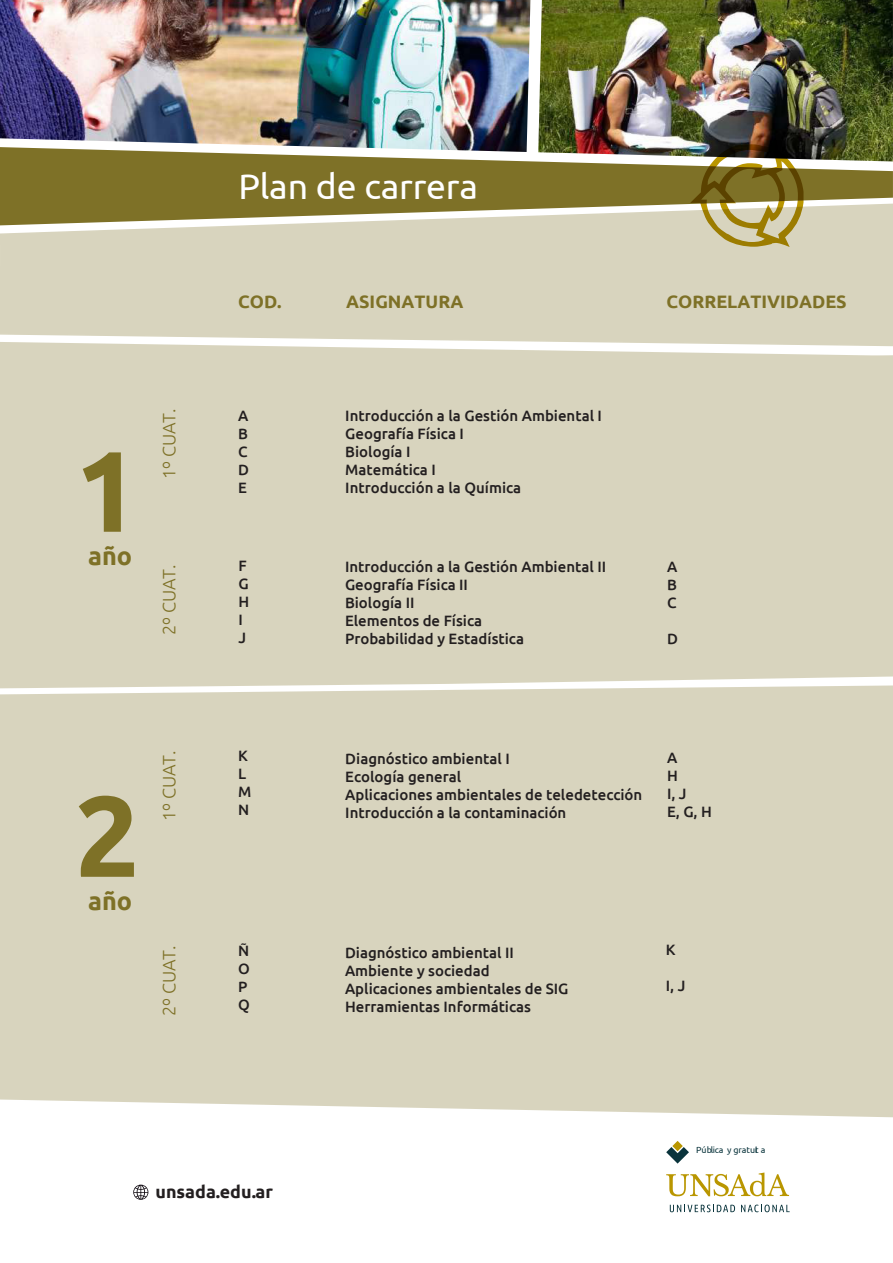
<style>
.page{position:relative;width:893px;height:1263px;background:#fff}
.page>*{position:absolute;margin:0;border:0;box-sizing:border-box;transform-origin:0 0}
.t1{font:700 114.45px "Ubuntu";color:#7e7127}
.t2{font:35.55px "Ubuntu";letter-spacing:-.005em;color:#fff}
.t3{font:700 25.2px "Ubuntu";letter-spacing:-.005em;color:#7e7127}
.t4{font:700 18px "Ubuntu";color:#7e7127}
.t5{font:300 18px "Ubuntu";letter-spacing:-.005em;color:#7e7127}
.t6{font:700 17.4px "Ubuntu";color:#231f20}
.t7{font:500 15px/18px "Ubuntu";color:#231f20}
.t8{font:8.85px "Ubuntu";letter-spacing:-.005em;color:#0a343c}
</style>
<div class="page">
<div style="left:0;top:346px;width:893px;height:339px;background:#d8d4be"></div>
<div style="left:0;top:354px;width:893px;height:145px;background:#d8d4be"></div>
<div style="left:0;top:685px;width:893px;height:432px;background:#d8d4be"></div>
<div style="left:0;top:707px;width:893px;height:144px;background:#d8d4be"></div>
<svg style="left:666px;top:1172px;width:123px;height:24px"></svg>
<svg style="left:666px;top:1141px;width:23px;height:22px"></svg>
<svg style="left:670px;top:1204px;width:65px;height:8px"></svg>
<svg style="left:741px;top:1204px;width:49px;height:8px"></svg>
<svg style="left:133px;top:1185px;width:15px;height:15px"></svg>
<img style="left:538px;top:0;width:355px;height:147px">
<img style="left:0;top:0;width:530px;height:147px">
<svg style="left:0;top:147px;width:893px;height:56px;background:#8d8246"></svg>
<svg style="left:0;top:203px;width:893px;height:143px;background:#d4d0b8"></svg>
<svg style="left:690px;top:138px;width:113px;height:109px;background:#958a59"></svg>
<h1 class="t1" style="left:75px;top:422px;width:66px">1</h1>
<h3 class="t3" style="left:88px;top:541px;width:45px">año</h3>
<p class="t5" style="left:158px;top:479px;width:72px;rotate:-90deg">1º CUAT.</p>
<p class="t5" style="left:158px;top:635px;width:72px;rotate:-90deg">2º CUAT.</p>
<h1 class="t1" style="left:75px;top:767px;width:66px">2</h1>
<h3 class="t3" style="left:88px;top:886px;width:45px">año</h3>
<p class="t5" style="left:158px;top:821px;width:72px;rotate:-90deg">1º CUAT.</p>
<p class="t5" style="left:158px;top:1016px;width:72px;rotate:-90deg">2º CUAT.</p>
<h2 class="t2" style="left:238px;top:165px;width:241px">Plan de carrera</h2>
<p class="t4" style="left:238px;top:291px;width:45px">COD.</p>
<p class="t7" style="left:238px;top:406px;width:12px;text-align:justify">A B C D E</p>
<p class="t7" style="left:238px;top:556px;width:12px">F<br>G<br>H<br>I<br>J</p>
<p class="t4" style="left:346px;top:291px;width:119px">ASIGNATURA</p>
<p class="t7" style="left:345px;top:406px;width:258px">Introducción a la Gestión Ambiental I<br>Geografía Física I<br>Biología I<br>Matemática I<br>Introducción a la Química</p>
<p class="t7" style="left:345px;top:557px;width:263px">Introducción a la Gestión Ambiental II<br>Geografía Física II<br>Biología II<br>Elementos de Física<br>Probabilidad y Estadística</p>
<p class="t4" style="left:666px;top:290px;width:182px">CORRELATIVIDADES</p>
<p class="t7" style="left:667px;top:557px;width:12px;text-align:justify">A B C</p>
<p class="t7" style="left:667px;top:629px;width:12px">D</p>
<p class="t7" style="left:238px;top:746px;width:15px">K<br>L<br>M<br>N</p>
<p class="t7" style="left:345px;top:749px;width:299px">Diagnóstico ambiental I<br>Ecología general<br>Aplicaciones ambientales de teledetección<br>Introducción a la contaminación</p>
<p class="t7" style="left:667px;top:748px;width:46px">A<br>H<br>I, J<br>E, G, H</p>
<p class="t7" style="left:238px;top:941px;width:13px">Ñ<br>O<br>P<br>Q</p>
<p class="t7" style="left:345px;top:943px;width:225px">Diagnóstico ambiental II<br>Ambiente y sociedad<br>Aplicaciones ambientales de SIG<br>Herramientas Informáticas</p>
<p class="t7" style="left:666px;top:940px;width:11px">K</p>
<p class="t7" style="left:666px;top:976px;width:21px">I, J</p>
<p class="t6" style="left:155px;top:1181px;width:119px">unsada.edu.ar</p>
<p class="t8" style="left:696px;top:1144px;width:71px">Pública y gratuti a</p>
</div>
